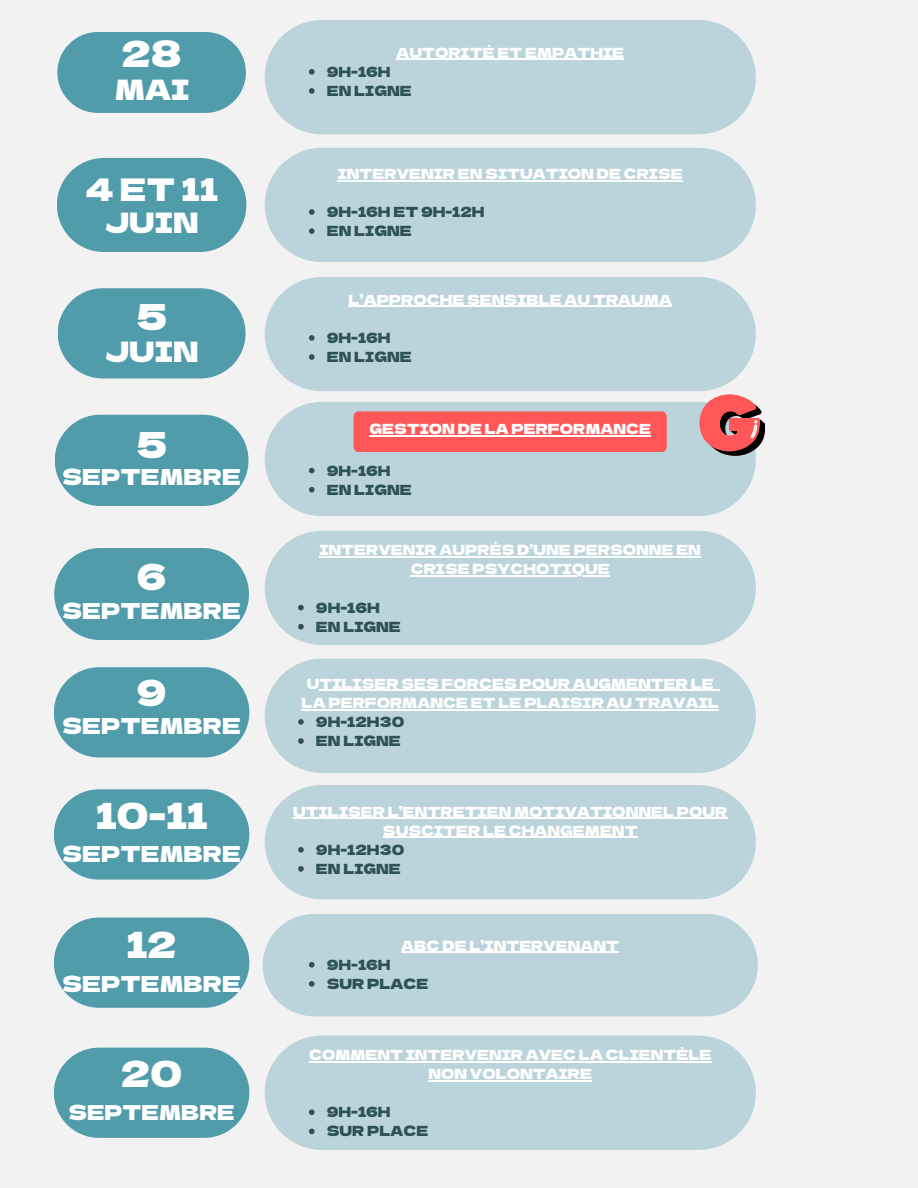
<style>
.page{position:relative;width:918px;height:1188px;background:#f2f2f3}
.page>*{position:absolute;margin:0;border:0;box-sizing:border-box;transform-origin:0 0}
.t1{font:35.25px "Dela Gothic One";color:#fff}
.t2{font:35.1px "Dela Gothic One";color:#fff}
.t3{font:30.75px "Dela Gothic One";letter-spacing:.1em;color:#fff}
.t4{font:27.75px "Dela Gothic One";color:#fff}
.t5{font:21.75px "Dela Gothic One";color:#fff}
.t6{font:20.25px "Dela Gothic One";color:#fff}
.t7{font:13.8px/19.2px "Dela Gothic One";color:#fff;text-align:center}
.t8{font:13.8px "Dela Gothic One";color:#2d5157}
</style>
<div class="page">
<svg style="left:57px;top:158px;width:189px;height:94px;background:#61a4b2"></svg>
<div style="left:265px;top:148px;width:491px;height:114px;background:#bbd3da;border-radius:57px"></div>
<div style="left:265px;top:277px;width:491px;height:114px;background:#bbd3da;border-radius:57px"></div>
<svg style="left:58px;top:288px;width:188px;height:90px;background:#61a4b2"></svg>
<svg style="left:54px;top:918px;width:195px;height:90px;background:#60a4b2"></svg>
<div style="left:263px;top:914px;width:495px;height:102px;background:#bbd3da"></div>
<div style="left:265px;top:659px;width:491px;height:114px;background:#bbd3da;border-radius:57px"></div>
<svg style="left:54px;top:667px;width:195px;height:90px;background:#60a4b2"></svg>
<hr style="left:338px;top:180px;width:345px;height:1px;background:#fff">
<svg style="left:309px;top:209px;width:6px;height:6px"></svg>
<svg style="left:309px;top:228px;width:6px;height:6px"></svg>
<hr style="left:349px;top:306px;width:323px;height:1px;background:#fff">
<svg style="left:309px;top:335px;width:6px;height:6px"></svg>
<svg style="left:309px;top:354px;width:6px;height:6px"></svg>
<hr style="left:401px;top:952px;width:218px;height:1px;background:#fff">
<svg style="left:309px;top:962px;width:6px;height:6px"></svg>
<svg style="left:309px;top:981px;width:6px;height:6px"></svg>
<hr style="left:319px;top:690px;width:395px;height:1px;background:#fff">
<hr style="left:302px;top:709px;width:417px;height:1px;background:#fff">
<svg style="left:298px;top:719px;width:6px;height:6px"></svg>
<svg style="left:298px;top:738px;width:6px;height:6px"></svg>
<div style="left:265px;top:20px;width:491px;height:114px;background:#bbd3da;border-radius:57px"></div>
<hr style="left:396px;top:59px;width:228px;height:1px;background:#fff">
<svg style="left:309px;top:69px;width:6px;height:6px"></svg>
<svg style="left:309px;top:88px;width:6px;height:6px"></svg>
<div style="left:57px;top:32px;width:189px;height:81px;background:#519cab;border-radius:40px"></div>
<div style="left:265px;top:531px;width:491px;height:114px;background:#bbd3da;border-radius:57px"></div>
<hr style="left:320px;top:556px;width:381px;height:2px;background:#fff">
<hr style="left:411px;top:576px;width:199px;height:1px;background:#fff">
<svg style="left:298px;top:605px;width:6px;height:5px"></svg>
<svg style="left:298px;top:624px;width:6px;height:6px"></svg>
<svg style="left:54px;top:548px;width:195px;height:92px;background:#61a4b2"></svg>
<div style="left:265px;top:785px;width:491px;height:114px;background:#bbd3da;border-radius:57px"></div>
<svg style="left:54px;top:789px;width:195px;height:91px;background:#61a5b2"></svg>
<hr style="left:293px;top:818px;width:434px;height:1px;background:#fff">
<hr style="left:383px;top:837px;width:255px;height:1px;background:#fff">
<svg style="left:298px;top:847px;width:6px;height:6px"></svg>
<svg style="left:298px;top:866px;width:6px;height:6px"></svg>
<div style="left:265px;top:402px;width:491px;height:114px;background:#bbd3da;border-radius:57px"></div>
<div style="left:55px;top:415px;width:193px;height:91px;background:#519cab;border-radius:46px"></div>
<svg style="left:309px;top:468px;width:6px;height:5px"></svg>
<svg style="left:309px;top:487px;width:6px;height:6px"></svg>
<svg style="left:700px;top:395px;width:65px;height:61px"></svg>
<div style="left:354px;top:411px;width:313px;height:41px;background:#ff5757;border-radius:5px"></div>
<hr style="left:370px;top:436px;width:281px;height:1px;background:#fff">
<div style="left:265px;top:1036px;width:491px;height:114px;background:#bbd3da;border-radius:57px"></div>
<hr style="left:309px;top:1061px;width:403px;height:1px;background:#fff">
<hr style="left:428px;top:1080px;width:164px;height:1px;background:#fff">
<svg style="left:309px;top:1109px;width:6px;height:6px"></svg>
<svg style="left:309px;top:1129px;width:6px;height:5px"></svg>
<svg style="left:54px;top:1048px;width:195px;height:90px;background:#60a4b1"></svg>
<p class="t1" style="left:121px;top:26px;width:62px">28</p>
<p class="t4" style="left:115px;top:68px;width:76px">MAI</p>
<h2 class="t3" style="left:85px;top:165px;width:134px">4ET11</h2>
<h4 class="t4" style="left:105px;top:200px;width:95px">JUIN</h4>
<p class="t1" style="left:136px;top:289px;width:33px">5</p>
<p class="t4" style="left:105px;top:330px;width:95px">JUIN</p>
<h3 class="t7" style="left:396px;top:42px;width:229px">AUTORITÉ ET EMPATHIE</h3>
<h4 class="t8" style="left:327px;top:61px;width:65px">9H-16H</h4>
<p class="t8" style="left:327px;top:80px;width:86px">EN LIGNE</p>
<p class="t7" style="left:338px;top:163px;width:347px">INTERVENIR EN SITUATION DE CRISE</p>
<p class="t8" style="left:327px;top:201px;width:159px">9H-16H ET 9H-12H</p>
<h2 class="t8" style="left:327px;top:220px;width:86px">EN LIGNE</h2>
<h2 class="t7" style="left:349px;top:289px;width:325px">L’APPROCHE SENSIBLE AU TRAUMA</h2>
<h4 class="t8" style="left:327px;top:327px;width:65px">9H-16H</h4>
<p class="t8" style="left:327px;top:346px;width:86px">EN LIGNE</p>
<p class="t7" style="left:370px;top:419px;width:283px">GESTION DE LA PERFORMANCE</p>
<h3 class="t1" style="left:136px;top:417px;width:33px">5</h3>
<h4 class="t5" style="left:62px;top:459px;width:180px">SEPTEMBRE</h4>
<p class="t8" style="left:327px;top:460px;width:65px">9H-16H</p>
<p class="t8" style="left:327px;top:479px;width:86px">EN LIGNE</p>
<p class="t2" style="left:137px;top:549px;width:32px">6</p>
<p class="t5" style="left:62px;top:594px;width:180px">SEPTEMBRE</p>
<p class="t1" style="left:137px;top:665px;width:32px">9</p>
<p class="t5" style="left:62px;top:709px;width:180px">SEPTEMBRE</p>
<h3 class="t1" style="left:96px;top:788px;width:113px">10-11</h3>
<h4 class="t5" style="left:62px;top:837px;width:180px">SEPTEMBRE</h4>
<h3 class="t7" style="left:320px;top:540px;width:383px">INTERVENIR AUPRÈS D’UNE PERSONNE EN</h3>
<h4 class="t7" style="left:411px;top:559px;width:201px">CRISE PSYCHOTIQUE</h4>
<h4 class="t8" style="left:316px;top:597px;width:65px">9H-16H</h4>
<p class="t8" style="left:316px;top:616px;width:86px">EN LIGNE</p>
<p class="t7" style="left:302px;top:673px;width:419px">UTILISER SES FORCES POUR AUGMENTER LE<br>LA PERFORMANCE ET LE PLAISIR AU TRAVAIL</p>
<h4 class="t8" style="left:316px;top:711px;width:90px">9H-12H30</h4>
<p class="t8" style="left:316px;top:730px;width:86px">EN LIGNE</p>
<p class="t7" style="left:293px;top:801px;width:436px">UTILISER L’ENTRETIEN MOTIVATIONNEL POUR<br>SUSCITER LE CHANGEMENT</p>
<p class="t8" style="left:316px;top:839px;width:90px">9H-12H30</p>
<h1 class="t8" style="left:316px;top:858px;width:86px">EN LIGNE</h1>
<h2 class="t1" style="left:127px;top:917px;width:52px">12</h2>
<h4 class="t7" style="left:401px;top:935px;width:219px">ABC DE L’INTERVENANT</h4>
<p class="t8" style="left:327px;top:954px;width:65px">9H-16H</p>
<p class="t8" style="left:327px;top:973px;width:103px">SUR PLACE</p>
<p class="t5" style="left:62px;top:967px;width:180px">SEPTEMBRE</p>
<p class="t1" style="left:121px;top:1047px;width:63px">20</p>
<p class="t6" style="left:68px;top:1097px;width:168px">SEPTEMBRE</p>
<h3 class="t7" style="left:309px;top:1044px;width:404px">COMMENT INTERVENIR AVEC LA CLIENTÈLE<br>NON VOLONTAIRE</h3>
<h4 class="t8" style="left:327px;top:1101px;width:65px">9H-16H</h4>
<p class="t8" style="left:327px;top:1120px;width:103px">SUR PLACE</p>
</div>
